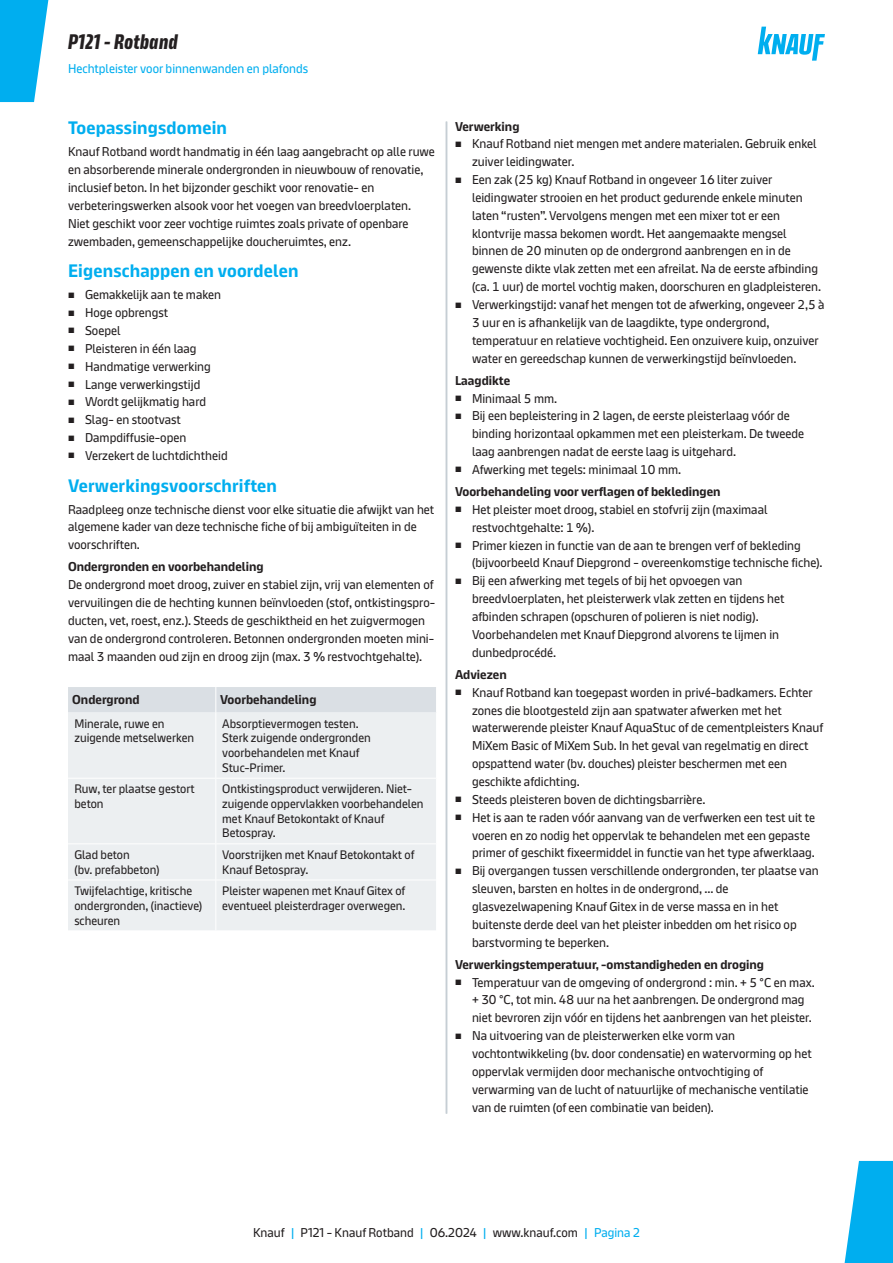
<style>
.page{position:relative;width:893px;height:1263px;background:#fff}
.page>*{position:absolute;margin:0;border:0;box-sizing:border-box;transform-origin:0 0}
.t1{font:700 21px "Knauf Head";letter-spacing:.025em;color:#231f20}
.Description_Headline{font:700 18px "Knauf";letter-spacing:.01em;color:#00aeef}
.Copy_Text{font:12.75px/17.9px "Knauf";color:#231f20}
.Titre_Texte{font:700 12.75px "Knauf";color:#231f20}
.t2{font:12.75px "Knauf";color:#00aeef}
.Copy_Text-2{font:700 12.75px "Knauf";color:#231f20}
.Tab_Text{font:12.3px/14.7px "Knauf";color:#231f20}
.s1{font-size:7.65px}
.s2{color:#00aeef}
</style>
<div class="page">
<svg style="left:0;top:0;width:49px;height:102px"></svg>
<svg style="left:844px;top:1161px;width:49px;height:102px"></svg>
<div style="left:68px;top:712px;width:368px;height:218px;background:#eceff1"></div>
<div style="left:68px;top:687px;width:368px;height:25px;background:#dadfe4"></div>
<hr style="left:215px;top:712px;width:1px;height:66px;background:#fff">
<hr style="left:215px;top:778px;width:1px;height:66px;background:#fff">
<hr style="left:215px;top:844px;width:1px;height:36px;background:#fff">
<hr style="left:215px;top:880px;width:1px;height:51px;background:#fff">
<hr style="left:68px;top:778px;width:147px;height:1px;background:#fff">
<hr style="left:216px;top:778px;width:220px;height:1px;background:#fff">
<hr style="left:68px;top:843px;width:147px;height:1px;background:#fff">
<hr style="left:216px;top:843px;width:220px;height:1px;background:#fff">
<hr style="left:68px;top:880px;width:147px;height:1px;background:#fff">
<hr style="left:216px;top:880px;width:220px;height:1px;background:#fff">
<hr style="left:446px;top:122px;width:1px;height:991px;background:#c6ced4">
<svg style="left:758px;top:27px;width:67px;height:34px"></svg>
<h1 class="t1" style="left:68px;top:31px;width:111px">P121 - Rotband</h1>
<p class="t2" style="left:68px;top:61px;width:242px">Hechtpleister voor binnenwanden en plafonds</p>
<p class="Description_Headline" style="left:68px;top:118px;width:160px">Toepassingsdomein</p>
<p class="Copy_Text" style="left:68px;top:143px;width:368px">Knauf Rotband wordt handmatig in één laag aangebracht op alle ruwe en absorberende minerale ondergronden in nieuwbouw of renovatie, inclusief beton. In het bijzonder geschikt voor renovatie- en verbeteringswerken alsook voor het voegen van breedvloerplaten.</p>
<p class="Copy_Text" style="left:68px;top:214px;width:342px">Niet geschikt voor zeer vochtige ruimtes zoals private of openbare zwembaden, gemeenschappelijke doucheruimtes, enz.</p>
<p class="Description_Headline" style="left:68px;top:261px;width:232px">Eigenschappen en voordelen</p>
<p class="Copy_Text" style="left:68px;top:286px;width:155px"><span class="s1">■</span> Gemakkelijk aan te maken</p>
<p class="Copy_Text" style="left:68px;top:304px;width:102px"><span class="s1">■</span> Hoge opbrengst</p>
<p class="Copy_Text" style="left:68px;top:321px;width:54px"><span class="s1">■</span> Soepel</p>
<p class="Copy_Text" style="left:68px;top:339px;width:130px"><span class="s1">■</span> Pleisteren in één laag</p>
<p class="Copy_Text" style="left:68px;top:357px;width:144px"><span class="s1">■</span> Handmatige verwerking</p>
<p class="Copy_Text" style="left:68px;top:375px;width:134px"><span class="s1">■</span> Lange verwerkingstijd</p>
<p class="Copy_Text" style="left:68px;top:393px;width:140px"><span class="s1">■</span> Wordt gelijkmatig hard</p>
<p class="Copy_Text" style="left:68px;top:411px;width:114px"><span class="s1">■</span> Slag- en stootvast</p>
<p class="Copy_Text" style="left:68px;top:428px;width:120px"><span class="s1">■</span> Dampdiffusie-open</p>
<p class="Copy_Text" style="left:68px;top:446px;width:161px"><span class="s1">■</span> Verzekert de luchtdichtheid</p>
<p class="Description_Headline" style="left:68px;top:475px;width:210px">Verwerkingsvoorschriften</p>
<p class="Copy_Text" style="left:68px;top:500px;width:368px">Raadpleeg onze technische dienst voor elke situatie die afwijkt van het algemene kader van deze technische fiche of bij ambiguïteiten in de voorschriften.</p>
<p class="Titre_Texte" style="left:68px;top:560px;width:197px">Ondergronden en voorbehandeling</p>
<p class="Copy_Text" style="left:68px;top:576px;width:369px">De ondergrond moet droog, zuiver en stabiel zijn, vrij van elementen of vervuilingen die de hechting kunnen beïnvloeden (stof, ontkistingspro&shy;ducten, vet, roest, enz.). Steeds de geschiktheid en het zuigvermogen van de ondergrond controleren. Betonnen ondergronden moeten mini&shy;maal 3 maanden oud zijn en droog zijn (max. 3 % restvochtgehalte).</p>
<p class="Copy_Text-2" style="left:72px;top:693px;width:69px">Ondergrond</p>
<p class="Copy_Text-2" style="left:220px;top:693px;width:98px">Voorbehandeling</p>
<p class="Tab_Text" style="left:74px;top:716px;width:121px">Minerale, ruwe en zuigende metselwerken</p>
<p class="Tab_Text" style="left:222px;top:716px;width:138px">Absorptievermogen testen.</p>
<p class="Tab_Text" style="left:222px;top:730px;width:150px">Sterk zuigende ondergronden</p>
<p class="Tab_Text" style="left:222px;top:745px;width:139px">voorbehandelen met Knauf</p>
<p class="Tab_Text" style="left:222px;top:760px;width:65px">Stuc-Primer.</p>
<p class="Tab_Text" style="left:74px;top:781px;width:122px">Ruw, ter plaatse gestort beton</p>
<p class="Tab_Text" style="left:222px;top:781px;width:203px">Ontkistingsproduct verwijderen. Niet&shy;zuigende oppervlakken voorbehandelen met Knauf Betokontakt of Knauf<br>Betospray.</p>
<p class="Tab_Text" style="left:74px;top:847px;width:87px">Glad beton<br>(bv. prefabbeton)</p>
<p class="Tab_Text" style="left:222px;top:847px;width:194px">Voorstrijken met Knauf Betokontakt of<br>Knauf Betospray.</p>
<p class="Tab_Text" style="left:74px;top:883px;width:129px">Twijfelachtige, kritische ondergronden, (inactieve) scheuren</p>
<p class="Tab_Text" style="left:222px;top:883px;width:185px">Pleister wapenen met Knauf Gitex of eventueel pleisterdrager overwegen.</p>
<p class="Titre_Texte" style="left:455px;top:119px;width:66px">Verwerking</p>
<p class="Copy_Text" style="left:472px;top:135px;width:346px;text-indent:-17px"><span class="s1">■</span> Knauf Rotband niet mengen met andere materialen. Gebruik enkel zuiver leidingwater.</p>
<p class="Copy_Text" style="left:472px;top:171px;width:351px;text-indent:-17px"><span class="s1">■</span> Een zak (25 kg) Knauf Rotband in ongeveer 16 liter zuiver leidingwater strooien en het product gedurende enkele minuten laten “rusten”. Vervolgens mengen met een mixer tot er een klontvrije massa bekomen wordt. Het aangemaakte mengsel binnen de 20 minuten op de ondergrond aanbrengen en in de gewenste dikte vlak zetten met een afreilat. Na de eerste afbinding (ca. 1 uur) de mortel vochtig maken, doorschuren en gladpleisteren.</p>
<p class="Copy_Text" style="left:472px;top:295px;width:354px;text-indent:-17px"><span class="s1">■</span> Verwerkingstijd: vanaf het mengen tot de afwerking, ongeveer 2,5 à 3 uur en is afhankelijk van de laagdikte, type ondergrond, temperatuur en relatieve vochtigheid. Een onzuivere kuip, onzuiver water en gereedschap kunnen de verwerkingstijd beïnvloeden.</p>
<p class="Titre_Texte" style="left:455px;top:373px;width:57px">Laagdikte</p>
<p class="Copy_Text" style="left:455px;top:389px;width:104px"><span class="s1">■</span> Minimaal 5 mm.</p>
<p class="Copy_Text" style="left:472px;top:407px;width:334px;text-indent:-17px"><span class="s1">■</span> Bij een bepleistering in 2 lagen, de eerste pleisterlaag vóór de binding horizontaal opkammen met een pleisterkam. De tweede laag aanbrengen nadat de eerste laag is uitgehard.</p>
<p class="Copy_Text" style="left:455px;top:460px;width:228px"><span class="s1">■</span> Afwerking met tegels: minimaal 10 mm.</p>
<p class="Titre_Texte" style="left:455px;top:485px;width:267px">Voorbehandeling voor verflagen of bekledingen</p>
<p class="Copy_Text" style="left:472px;top:500px;width:297px;text-indent:-17px"><span class="s1">■</span> Het pleister moet droog, stabiel en stofvrij zijn (maximaal restvochtgehalte: 1 %).</p>
<p class="Copy_Text" style="left:472px;top:536px;width:352px;text-indent:-17px"><span class="s1">■</span> Primer kiezen in functie van de aan te brengen verf of bekleding (bijvoorbeeld Knauf Diepgrond - overeenkomstige technische fiche).</p>
<p class="Copy_Text" style="left:472px;top:572px;width:314px;text-indent:-17px"><span class="s1">■</span> Bij een afwerking met tegels of bij het opvoegen van breedvloerplaten, het pleisterwerk vlak zetten en tijdens het afbinden schrapen (opschuren of polieren is niet nodig).<br>Voorbehandelen met Knauf Diepgrond alvorens te lijmen in dunbedprocédé.</p>
<p class="Titre_Texte" style="left:455px;top:667px;width:53px">Adviezen</p>
<p class="Copy_Text" style="left:472px;top:683px;width:353px;text-indent:-17px"><span class="s1">■</span> Knauf Rotband kan toegepast worden in privé-badkamers. Echter zones die blootgesteld zijn aan spatwater afwerken met het waterwerende pleister Knauf AquaStuc of de cementpleisters Knauf MiXem Basic of MiXem Sub. In het geval van regelmatig en direct opspattend water (bv. douches) pleister beschermen met een geschikte afdichting.</p>
<p class="Copy_Text" style="left:455px;top:790px;width:252px"><span class="s1">■</span> Steeds pleisteren boven de dichtingsbarrière.</p>
<p class="Copy_Text" style="left:472px;top:808px;width:345px;text-indent:-17px"><span class="s1">■</span> Het is aan te raden vóór aanvang van de verfwerken een test uit te voeren en zo nodig het oppervlak te behandelen met een gepaste primer of geschikt fixeermiddel in functie van het type afwerklaag.</p>
<p class="Copy_Text" style="left:472px;top:862px;width:348px;text-indent:-17px"><span class="s1">■</span> Bij overgangen tussen verschillende ondergronden, ter plaatse van sleuven, barsten en holtes in de ondergrond, ... de glasvezelwapening Knauf Gitex in de verse massa en in het buitenste derde deel van het pleister inbedden om het risico op barstvorming te beperken.</p>
<p class="Titre_Texte" style="left:455px;top:957px;width:311px">Verwerkingstemperatuur, -omstandigheden en droging</p>
<p class="Copy_Text" style="left:472px;top:973px;width:344px;text-indent:-17px"><span class="s1">■</span> Temperatuur van de omgeving of ondergrond : min. + 5 °C en max. + 30 °C, tot min. 48 uur na het aanbrengen. De ondergrond mag niet bevroren zijn vóór en tijdens het aanbrengen van het pleister.</p>
<p class="Copy_Text" style="left:472px;top:1026px;width:341px;text-indent:-17px"><span class="s1">■</span> Na uitvoering van de pleisterwerken elke vorm van vochtontwikkeling (bv. door condensatie) en watervorming op het oppervlak vermijden door mechanische ontvochtiging of verwarming van de lucht of natuurlijke of mechanische ventilatie van de ruimten (of een combinatie van beiden).</p>
<p class="Copy_Text" style="left:253px;top:1224px;width:388px">Knauf <span class="s2">|</span> P121 - Knauf Rotband <span class="s2">|</span> 06.2024 <span class="s2">|</span> www.knauf.com <span class="s2">| Pagina 2</span></p>
</div>
